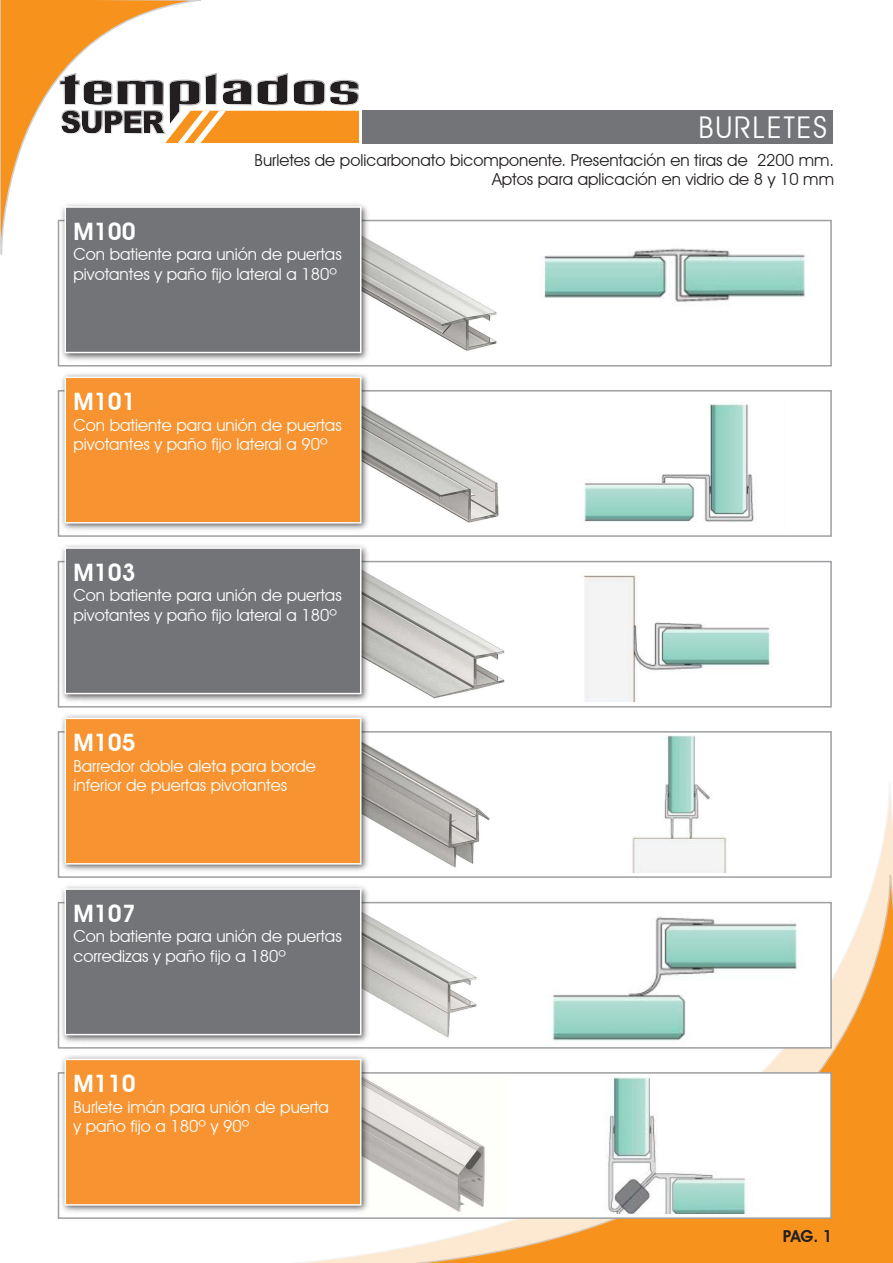
<style>
.page{position:relative;width:893px;height:1263px;background:#fff}
.page>*{position:absolute;margin:0;border:0;box-sizing:border-box;transform-origin:0 0}
.t1{font:30px "Avant Garde IT Cby BT";letter-spacing:.06em;color:#fff}
.t2{font:600 24px "Avant Garde IT Cby BT";color:#fff}
.t3{font:16.5px/19.8px "Avant Garde IT Cby BT";color:#fff}
.t4{font:16.5px/19.8px "Avant Garde IT Cby BT";color:#231f20;text-align:right}
.t5{font:600 16.5px "Avant Garde IT Cby BT";color:#231f20}
</style>
<div class="page">
<div style="left:58px;top:220px;width:774px;height:146px;border:2px solid #9d9fa2"></div>
<img style="left:374px;top:243px;width:123px;height:108px">
<img style="left:57px;top:204px;width:317px;height:161px">
<div style="left:64px;top:206px;width:298px;height:147px;background:#727477;border:2px solid #fff"></div>
<svg style="left:258px;top:794px;width:635px;height:469px"></svg>
<svg style="left:225px;top:73px;width:134px;height:70px"></svg>
<svg style="left:0;top:0;width:225px;height:309px"></svg>
<div style="left:363px;top:110px;width:469px;height:33px;background:#727477"></div>
<img style="left:543px;top:248px;width:262px;height:55px">
<div style="left:58px;top:390px;width:774px;height:147px;border:2px solid #9d9fa2"></div>
<img style="left:374px;top:412px;width:125px;height:111px">
<img style="left:57px;top:373px;width:317px;height:163px">
<div style="left:64px;top:376px;width:298px;height:148px;background:#f79330;border:2px solid #fff"></div>
<img style="left:584px;top:403px;width:171px;height:119px">
<img style="left:583px;top:575px;width:189px;height:126px">
<div style="left:58px;top:561px;width:774px;height:146px;border:2px solid #9d9fa2"></div>
<img style="left:374px;top:577px;width:131px;height:122px">
<img style="left:57px;top:545px;width:317px;height:161px">
<div style="left:64px;top:547px;width:298px;height:147px;background:#727477;border:2px solid #fff"></div>
<div style="left:58px;top:731px;width:774px;height:147px;border:2px solid #9d9fa2"></div>
<img style="left:374px;top:748px;width:171px;height:125px">
<img style="left:57px;top:714px;width:317px;height:163px">
<div style="left:64px;top:717px;width:298px;height:147px;background:#f79330;border:2px solid #fff"></div>
<img style="left:556px;top:736px;width:230px;height:136px">
<div style="left:786px;top:736px;width:8px;height:136px;background:#fff"></div>
<div style="left:58px;top:902px;width:774px;height:146px;background:#fff;border:2px solid #9d9fa2"></div>
<img style="left:374px;top:919px;width:103px;height:119px">
<img style="left:57px;top:880px;width:317px;height:167px">
<div style="left:64px;top:888px;width:298px;height:147px;background:#727477;border:2px solid #fff"></div>
<img style="left:552px;top:917px;width:245px;height:124px">
<div style="left:58px;top:1072px;width:774px;height:147px;background:#fff;border:2px solid #9d9fa2"></div>
<img style="left:374px;top:1083px;width:111px;height:129px">
<img style="left:57px;top:1051px;width:317px;height:167px">
<div style="left:64px;top:1059px;width:298px;height:147px;background:#f79330;border:2px solid #fff"></div>
<img style="left:608px;top:1077px;width:139px;height:136px">
<h1 class="t1" style="left:698px;top:109px;width:130px">BURLETES</h1>
<h2 class="t2" style="left:74px;top:217px;width:64px">M100</h2>
<p class="t4" style="left:255px;top:150px;width:581px">Burletes de policarbonato bicomponente. Presentación en tiras de 2200 mm.<br>Aptos para aplicación en vidrio de 8 y 10 mm</p>
<p class="t3" style="left:74px;top:244px;width:270px">Con batiente para unión de puertas pivotantes y paño fijo lateral a 180º</p>
<h2 class="t2" style="left:74px;top:387px;width:64px">M101</h2>
<p class="t3" style="left:74px;top:415px;width:270px">Con batiente para unión de puertas pivotantes y paño fijo lateral a 90º</p>
<h2 class="t2" style="left:74px;top:558px;width:64px">M103</h2>
<p class="t3" style="left:74px;top:585px;width:270px">Con batiente para unión de puertas pivotantes y paño fijo lateral a 180º</p>
<h2 class="t2" style="left:74px;top:728px;width:64px">M105</h2>
<p class="t3" style="left:74px;top:756px;width:244px">Barredor doble aleta para borde inferior de puertas pivotantes</p>
<h2 class="t2" style="left:74px;top:899px;width:64px">M107</h2>
<p class="t3" style="left:74px;top:926px;width:270px">Con batiente para unión de puertas corredizas y paño fijo a 180º</p>
<h2 class="t2" style="left:74px;top:1069px;width:64px">M110</h2>
<p class="t3" style="left:74px;top:1097px;width:257px">Burlete imán para unión de puerta y paño fijo a 180º y 90º</p>
<p class="t5" style="left:783px;top:1226px;width:51px">PAG. 1</p>
</div>
